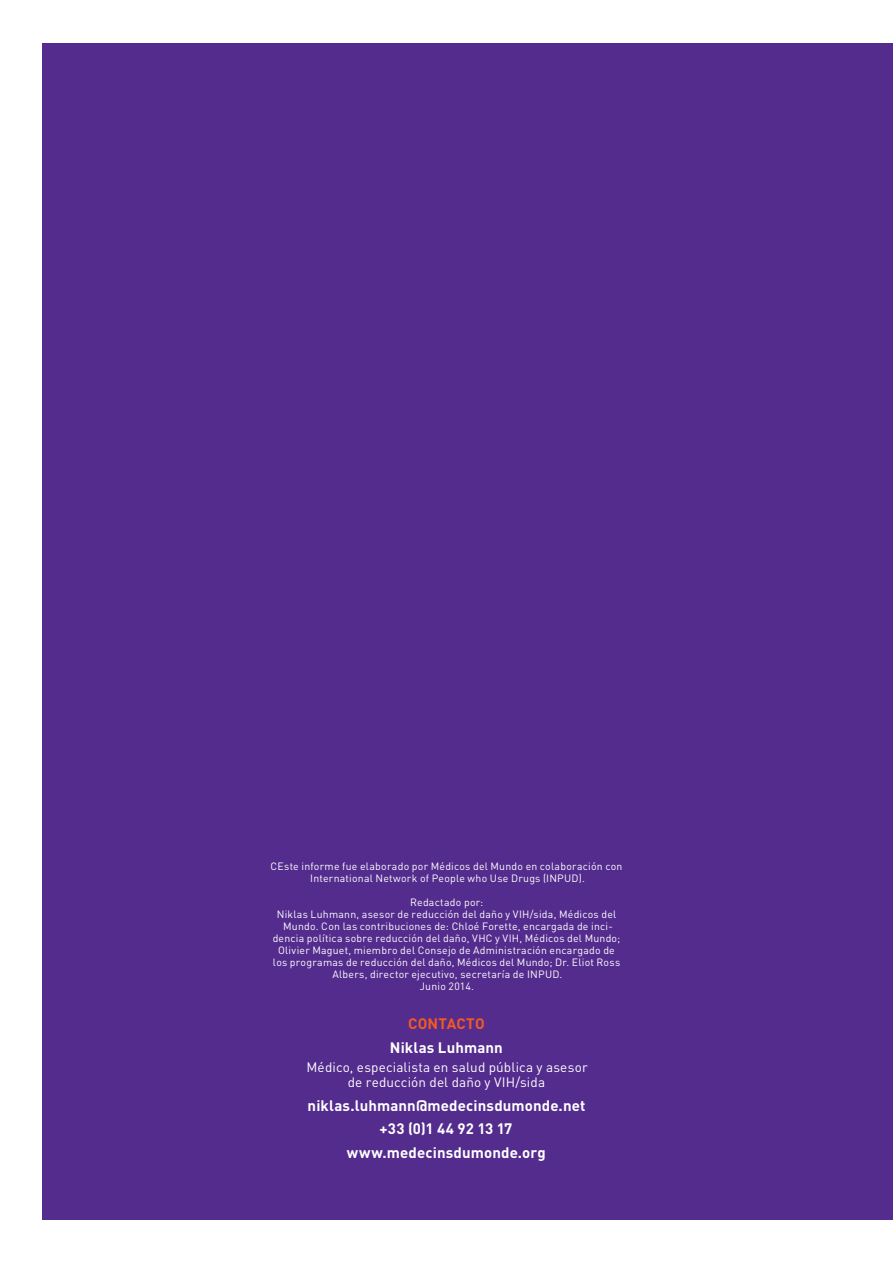
<style>
.page{position:relative;width:893px;height:1263px;background:#fff}
.page>*{position:absolute;margin:0;border:0;box-sizing:border-box;transform-origin:0 0}
.texte{font:700 15px "DINOT";letter-spacing:.01em;color:#fff}
.texte-2{font:700 15px "DINOT";letter-spacing:.02em;color:#f15a22}
.texte-3{font:13.5px/15px "DINOT";letter-spacing:.01em;color:#fff;text-align:center}
.texte-4{font:10.5px/12px "DINOT";letter-spacing:.02em;color:#fff;text-align:center}
</style>
<div class="page">
<div style="left:43px;top:43px;width:850px;height:1177px;background:#542c8e"></div>
<p class="texte-4" style="left:270px;top:860px;width:353px">CEste informe fue elaborado por Médicos del Mundo en colaboración con<br>International Network of People who Use Drugs (INPUD).</p>
<p class="texte-4" style="left:410px;top:896px;width:75px">Redactado por:</p>
<p class="texte-4" style="left:273px;top:908px;width:349px">Niklas Luhmann, asesor de reducción del daño y VIH/sida, Médicos del Mundo. Con las contribuciones de: Chloé Forette, encargada de inci&shy;dencia política sobre reducción del daño, VHC y VIH, Médicos del Mundo; Olivier Maguet, miembro del Consejo de Administración encargado de los programas de reducción del daño, Médicos del Mundo; Dr. Eliot Ross Albers, director ejecutivo, secretaría de INPUD.</p>
<p class="texte-4" style="left:420px;top:980px;width:56px">Junio 2014.</p>
<p class="texte-2" style="left:408px;top:1014px;width:78px">CONTACTO</p>
<p class="texte" style="left:390px;top:1037px;width:114px">Niklas Luhmann</p>
<p class="texte-3" style="left:306px;top:1059px;width:283px">Médico, especialista en salud pública y asesor de reducción del daño y VIH/sida</p>
<p class="texte" style="left:308px;top:1095px;width:279px">niklas.luhmann@medecinsdumonde.net</p>
<p class="texte" style="left:379px;top:1118px;width:134px">+33 (0)1 44 92 13 17</p>
<p class="texte" style="left:347px;top:1142px;width:200px">www.medecinsdumonde.org</p>
</div>
